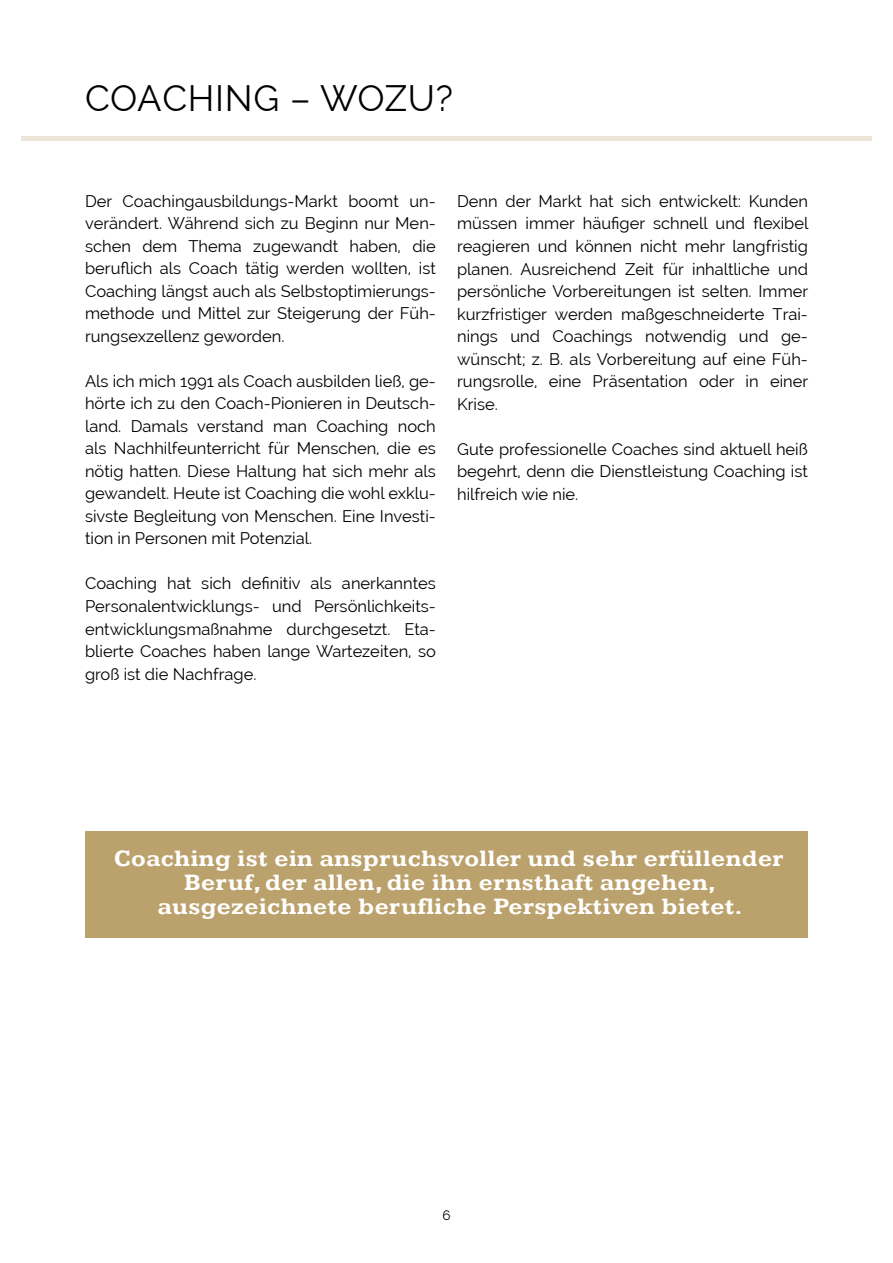
<style>
.page{position:relative;width:893px;height:1263px;background:#fff}
.page>*{position:absolute;margin:0;border:0;box-sizing:border-box;transform-origin:0 0}
.t1{font:36px "Raleway";letter-spacing:.02em;color:#000}
.t2{font:700 24px/24px "Kameron";letter-spacing:.02em;color:#fff;text-align:center}
.t3{font:16.5px/22.5px "Raleway";color:#000;text-align:justify}
.t4{font:13.5px "Raleway";color:#000}
</style>
<div class="page">
<div style="left:85px;top:831px;width:723px;height:107px;background:#bba16b"></div>
<hr style="left:21px;top:137px;width:851px;height:4px;background:#ede6d8">
<h1 class="t1" style="left:85px;top:77px;width:370px">COACHING – WOZU?</h1>
<p class="t3" style="left:85px;top:190px;width:352px">Der Coachingausbildungs-Markt boomt un&shy;verändert. Während sich zu Beginn nur Men&shy;schen dem Thema zugewandt haben, die beruflich als Coach tätig werden wollten, ist Coaching längst auch als Selbstoptimierungs&shy;methode und Mittel zur Steigerung der Füh&shy;rungsexzellenz geworden.</p>
<p class="t3" style="left:85px;top:370px;width:352px">Als ich mich 1991 als Coach ausbilden ließ, ge&shy;hörte ich zu den Coach-Pionieren in Deutsch&shy;land. Damals verstand man Coaching noch als Nachhilfeunterricht für Menschen, die es nötig hatten. Diese Haltung hat sich mehr als gewandelt. Heute ist Coaching die wohl exklu&shy;sivste Begleitung von Menschen. Eine Investi&shy;tion in Personen mit Potenzial.</p>
<p class="t3" style="left:85px;top:572px;width:352px">Coaching hat sich definitiv als anerkanntes Personalentwicklungs- und Persönlichkeits&shy;entwicklungsmaßnahme durchgesetzt. Eta&shy;blierte Coaches haben lange Wartezeiten, so groß ist die Nachfrage.</p>
<p class="t3" style="left:457px;top:190px;width:353px">Denn der Markt hat sich entwickelt: Kunden müssen immer häufiger schnell und flexibel reagieren und können nicht mehr langfristig planen. Ausreichend Zeit für inhaltliche und persönliche Vorbereitungen ist selten. Immer kurzfristiger werden maßgeschneiderte Trai&shy;nings und Coachings notwendig und ge&shy;wünscht; z. B. als Vorbereitung auf eine Füh&shy;rungsrolle, eine Präsentation oder in einer Krise.</p>
<p class="t3" style="left:457px;top:437px;width:352px">Gute professionelle Coaches sind aktuell heiß begehrt, denn die Dienstleistung Coaching ist hilfreich wie nie.</p>
<h2 class="t2" style="left:114px;top:847px;width:671px">Coaching ist ein anspruchsvoller und sehr erfüllender<br>Beruf, der allen, die ihn ernsthaft angehen, ausgezeichnete berufliche Perspektiven bietet.</h2>
<p class="t4" style="left:442px;top:1208px;width:10px">6</p>
</div>
